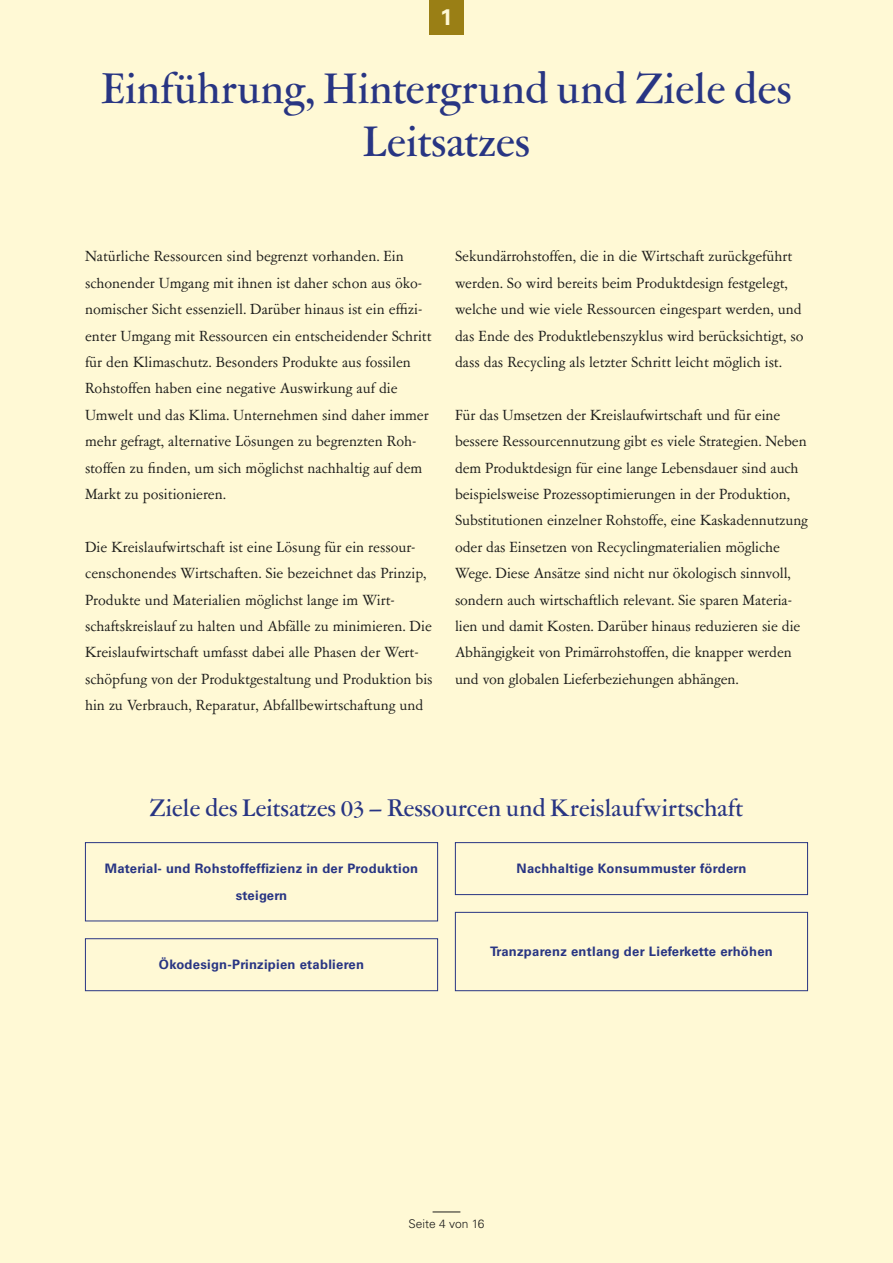
<style>
.page{position:relative;width:893px;height:1263px;background:#fff9d5}
.page>*{position:absolute;margin:0;border:0;box-sizing:border-box;transform-origin:0 0}
.H_H2_Kapitel{font:500 48px/52.8px "Garamont Amst SHOP";letter-spacing:.015em;color:#283583;text-align:center}
.H_H3_Unterkapitel{font:500 27px "Garamont Amst SHOP";letter-spacing:.015em;color:#283583}
.H_H2_Kapitel-2{font:700 22.5px "Univers LT Pro 65";color:#fff9d5}
.P_P_Fliesstext{font:16.5px/26.4px "Garamont Amst SB";color:#1d1d1b}
.P_P_Fließtext-Infokasten{font:700 13.05px/26.4px "Univers LT Pro 65";letter-spacing:.02em;color:#283583;text-align:center}
.t1{font:300 12px "Univers LT Pro 45";color:#1d1d1b}
</style>
<div class="page">
<svg style="left:433px;top:1211px;width:27px;height:1px"></svg>
<div style="left:429px;top:0;width:34px;height:34px;background:#9a7f15"></div>
<div style="left:85px;top:842px;width:353px;height:79px;border:1px solid #283583"></div>
<div style="left:455px;top:912px;width:353px;height:79px;border:1px solid #283583"></div>
<div style="left:85px;top:938px;width:353px;height:53px;border:1px solid #283583"></div>
<div style="left:455px;top:842px;width:353px;height:53px;border:1px solid #283583"></div>
<h2 class="H_H2_Kapitel-2" style="left:440px;top:4px;width:14px">1</h2>
<h2 class="H_H2_Kapitel" style="left:102px;top:64px;width:691px">Einführung, Hintergrund und Ziele des<br>Leitsatzes</h2>
<p class="P_P_Fliesstext" style="left:85px;top:244px;width:348px">Natürliche Ressourcen sind begrenzt vorhanden. Ein schonender Umgang mit ihnen ist daher schon aus öko&shy;nomischer Sicht essenziell. Darüber hinaus ist ein effizi&shy;enter Umgang mit Ressourcen ein entscheidender Schritt für den Klimaschutz. Besonders Produkte aus fossilen Rohstoffen haben eine negative Auswirkung auf die Umwelt und das Klima. Unternehmen sind daher immer mehr gefragt, alternative Lösungen zu begrenzten Roh&shy;stoffen zu finden, um sich möglichst nachhaltig auf dem Markt zu positionieren.</p>
<p class="P_P_Fliesstext" style="left:85px;top:534px;width:349px">Die Kreislaufwirtschaft ist eine Lösung für ein ressour&shy;censchonendes Wirtschaften. Sie bezeichnet das Prinzip, Produkte und Materialien möglichst lange im Wirt&shy;schaftskreislauf zu halten und Abfälle zu minimieren. Die Kreislaufwirtschaft umfasst dabei alle Phasen der Wert&shy;schöpfung von der Produktgestaltung und Produktion bis hin zu Verbrauch, Reparatur, Abfallbewirtschaftung und</p>
<p class="P_P_Fliesstext" style="left:455px;top:244px;width:350px">Sekundärrohstoffen, die in die Wirtschaft zurückgeführt werden. So wird bereits beim Produktdesign festgelegt, welche und wie viele Ressourcen eingespart werden, und das Ende des Produktlebenszyklus wird berücksichtigt, so dass das Recycling als letzter Schritt leicht möglich ist.</p>
<p class="P_P_Fliesstext" style="left:455px;top:402px;width:354px">Für das Umsetzen der Kreislaufwirtschaft und für eine bessere Ressourcennutzung gibt es viele Strategien. Neben dem Produktdesign für eine lange Lebensdauer sind auch beispielsweise Prozessoptimierungen in der Produktion, Substitutionen einzelner Rohstoffe, eine Kaskadennutzung oder das Einsetzen von Recyclingmaterialien mögliche Wege. Diese Ansätze sind nicht nur ökologisch sinnvoll, sondern auch wirtschaftlich relevant. Sie sparen Materia&shy;lien und damit Kosten. Darüber hinaus reduzieren sie die Abhängigkeit von Primärrohstoffen, die knapper werden und von globalen Lieferbeziehungen abhängen.</p>
<h3 class="H_H3_Unterkapitel" style="left:150px;top:795px;width:595px">Ziele des Leitsatzes 03 – Ressourcen und Kreislaufwirtschaft</h3>
<p class="P_P_Fließtext-Infokasten" style="left:105px;top:855px;width:315px">Material- und Rohstoffeffizienz in der Produktion steigern</p>
<p class="P_P_Fließtext-Infokasten" style="left:159px;top:952px;width:207px">Ökodesign-Prinzipien etablieren</p>
<p class="P_P_Fließtext-Infokasten" style="left:517px;top:855px;width:231px">Nachhaltige Konsummuster fördern</p>
<p class="P_P_Fließtext-Infokasten" style="left:490px;top:938px;width:284px">Tranzparenz entlang der Lieferkette erhöhen</p>
<p class="t1" style="left:409px;top:1216px;width:77px">Seite 4 von 16</p>
</div>
